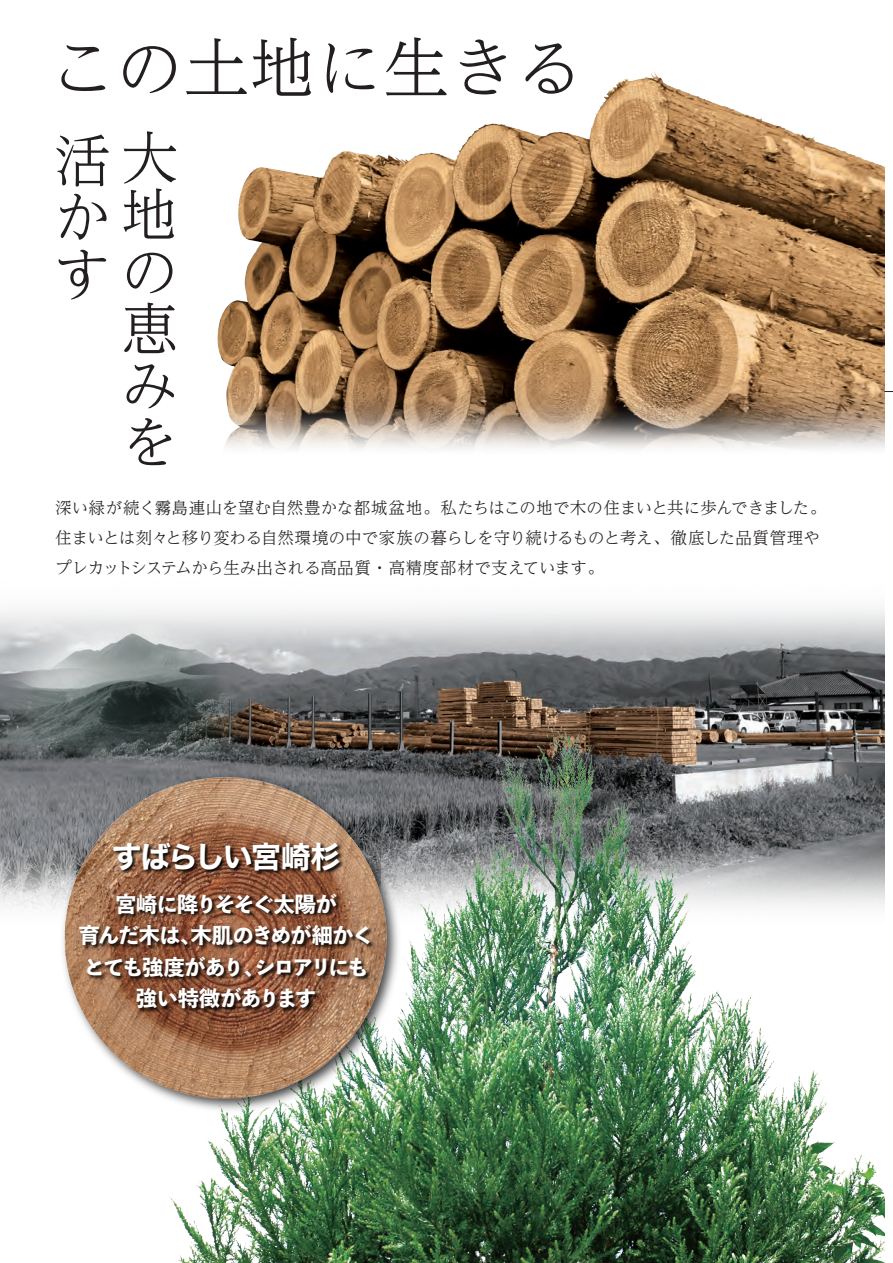
<style>
.page{position:relative;width:893px;height:1263px;background:#fff}
.page>*{position:absolute;margin:0;border:0;box-sizing:border-box;transform-origin:0 0}
.t1{font:300 66px "UD Reimin Pr 6 N";letter-spacing:.01em;color:#231f20}
.t2{font:300 57px/56.7px "UD Reimin Pr 6 N";color:#231f20;text-align:right}
.t3{font:30px "Hiragino Sans W7";letter-spacing:-.05em;color:#fff}
.t4{font:21px/31.5px "Toppan Bunkyu Midashi Go Std N EB";letter-spacing:-.045em;color:#fff;text-align:center}
.t5{font:300 16.5px/30px "UD Reimin Pr 6 N";letter-spacing:-.01em;color:#231f20}
</style>
<div class="page">
<img style="left:217px;top:71px;width:667px;height:379px">
<img style="left:0;top:608px;width:884px;height:302px">
<img style="left:0;top:618px;width:252px;height:147px">
<img style="left:164px;top:728px;width:720px;height:535px">
<img style="left:56px;top:768px;width:349px;height:349px">
<img style="left:56px;top:771px;width:340px;height:332px">
<img style="left:76px;top:839px;width:304px;height:180px">
<h1 class="t1" style="left:50px;top:14px;width:534px">この土地に生きる</h1>
<h2 class="t2" style="left:54px;top:129px;width:124px">活大か地すの恵<br>み<br>を</h2>
<p class="t5" style="left:55px;top:492px;width:773px">深い緑が続く霧島連山を望む自然豊かな都城盆地。私たちはこの地で木の住まいと共に歩んできました。住まいとは刻々と移り変わる自然環境の中で家族の暮らしを守り続けるものと考え、徹底した品質管理やプレカットシステムから生み出される高品質・高精度部材で支えています。</p>
<h3 class="t3" style="left:112px;top:833px;width:230px">すばらしい宮崎杉</h3>
<p class="t4" style="left:79px;top:887px;width:296px">宮崎に降りそそぐ太陽が<br>育んだ木は、木肌のきめが細かくとても強度があり、シロアリにも強い特徴があります</p>
</div>
